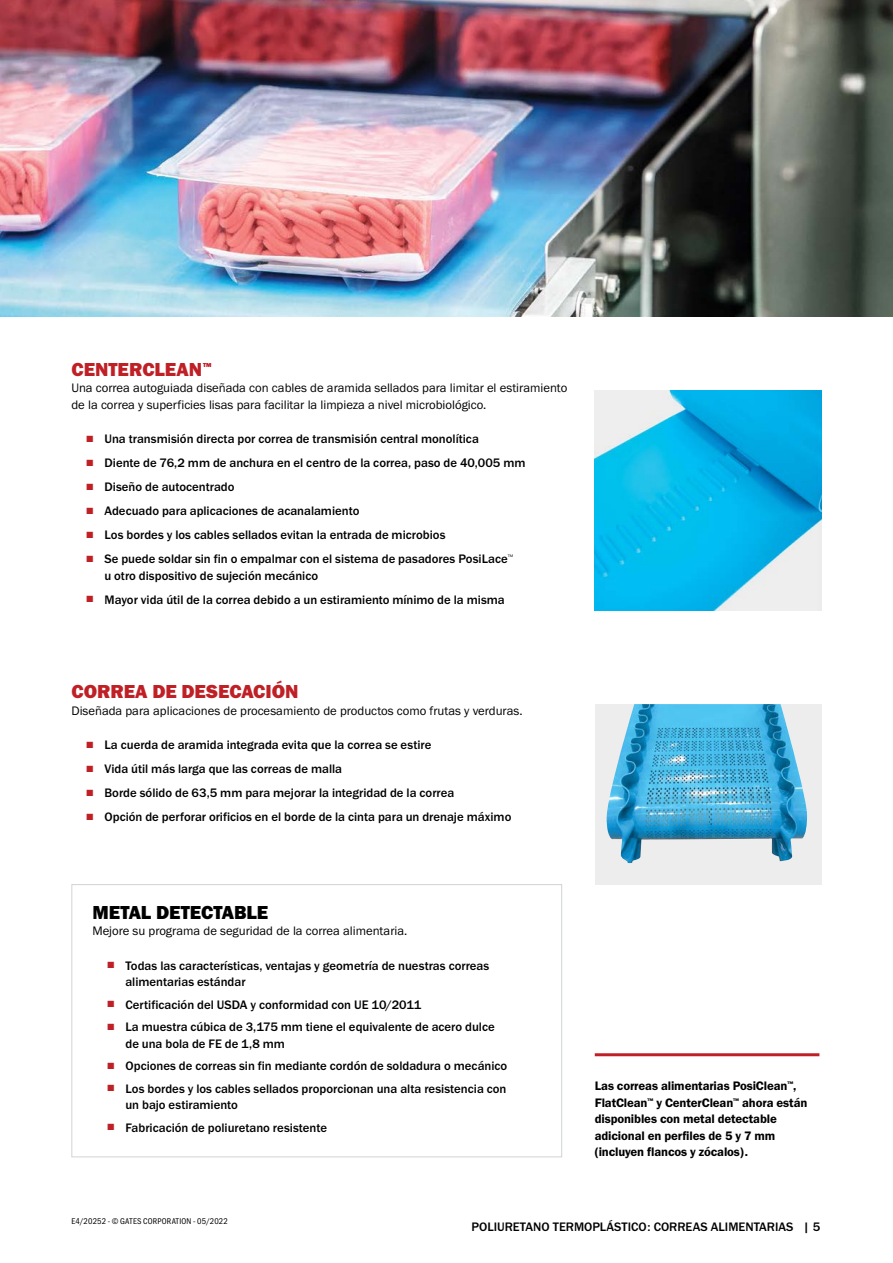
<style>
.page{position:relative;width:893px;height:1263px;background:#fff}
.page>*{position:absolute;margin:0;border:0;box-sizing:border-box;transform-origin:0 0}
._9_5pt_Demi{font:19.5px "Franklin Gothic URW Hea";letter-spacing:-.005em;color:#bf2026}
._9_5pt_Demi-2{font:19.5px "Franklin Gothic URW Hea";letter-spacing:-.005em;color:#000}
.page_number{font:500 12.75px/16.5px "Franklin Gothic URW";color:#000}
._9_5pt_Book{font:12.75px/16.5px "Franklin Gothic URW Boo";color:#000}
._9_5pt_Book-2{font:12.75px/16.5px "Franklin Gothic URW Dem";letter-spacing:-.01em;color:#000}
._6_75pt_Cond_Book{font:8.7px "Franklin Gothic URW Cond";letter-spacing:.025em;color:#000}
.s1{color:#bf2026}
</style>
<div class="page">
<img style="left:0;top:0;width:893px;height:316px">
<img style="left:595px;top:390px;width:226px;height:220px">
<div style="left:595px;top:704px;width:226px;height:180px;background:#ededee"></div>
<img style="left:607px;top:704px;width:200px;height:159px">
<div style="left:71px;top:884px;width:491px;height:273px;border:1px solid #d1d3d4"></div>
<hr style="left:595px;top:1053px;width:224px;height:3px;background:#bf2026">
<p class="_9_5pt_Demi" style="left:71px;top:356px;width:141px">CENTERCLEAN<sup>™</sup></p>
<p class="_9_5pt_Book" style="left:71px;top:379px;width:497px">Una correa autoguiada diseñada con cables de aramida sellados para limitar el estiramiento de la correa y superficies lisas para facilitar la limpieza a nivel microbiológico.</p>
<p class="page_number" style="left:86px;top:430px;width:394px"><span class="s1">■</span> Una transmisión directa por correa de transmisión central monolítica</p>
<p class="page_number" style="left:86px;top:454px;width:441px"><span class="s1">■</span> Diente de 76,2 mm de anchura en el centro de la correa, paso de 40,005 mm</p>
<p class="page_number" style="left:86px;top:478px;width:150px"><span class="s1">■</span> Diseño de autocentrado</p>
<p class="page_number" style="left:86px;top:502px;width:274px"><span class="s1">■</span> Adecuado para aplicaciones de acanalamiento</p>
<p class="page_number" style="left:86px;top:526px;width:360px"><span class="s1">■</span> Los bordes y los cables sellados evitan la entrada de microbios</p>
<p class="page_number" style="left:104px;top:550px;width:410px;text-indent:-18px"><span class="s1">■</span> Se puede soldar sin fin o empalmar con el sistema de pasadores PosiLace<sup>™ </sup>u otro dispositivo de sujeción mecánico</p>
<p class="page_number" style="left:86px;top:591px;width:420px"><span class="s1">■</span> Mayor vida útil de la correa debido a un estiramiento mínimo de la misma</p>
<p class="_9_5pt_Demi" style="left:71px;top:679px;width:228px">CORREA DE DESECACIÓN</p>
<p class="_9_5pt_Book" style="left:71px;top:702px;width:453px">Diseñada para aplicaciones de procesamiento de productos como frutas y verduras.</p>
<p class="page_number" style="left:86px;top:736px;width:346px"><span class="s1">■</span> La cuerda de aramida integrada evita que la correa se estire</p>
<p class="page_number" style="left:86px;top:760px;width:257px"><span class="s1">■</span> Vida útil más larga que las correas de malla</p>
<p class="page_number" style="left:86px;top:784px;width:369px"><span class="s1">■</span> Borde sólido de 63,5 mm para mejorar la integridad de la correa</p>
<p class="page_number" style="left:86px;top:808px;width:426px"><span class="s1">■</span> Opción de perforar orificios en el borde de la cinta para un drenaje máximo</p>
<p class="_9_5pt_Demi-2" style="left:92px;top:899px;width:177px">METAL DETECTABLE</p>
<p class="_9_5pt_Book" style="left:92px;top:922px;width:316px">Mejore su programa de seguridad de la correa alimentaria.</p>
<p class="page_number" style="left:125px;top:957px;width:365px;text-indent:-18px"><span class="s1">■</span> Todas las características, ventajas y geometría de nuestras correas alimentarias estándar</p>
<p class="page_number" style="left:107px;top:996px;width:315px"><span class="s1">■</span> Certificación del USDA y conformidad con UE 10/2011</p>
<p class="page_number" style="left:125px;top:1018px;width:371px;text-indent:-18px"><span class="s1">■</span> La muestra cúbica de 3,175 mm tiene el equivalente de acero dulce de una bola de FE de 1,8 mm</p>
<p class="page_number" style="left:107px;top:1057px;width:401px"><span class="s1">■</span> Opciones de correas sin fin mediante cordón de soldadura o mecánico</p>
<p class="page_number" style="left:125px;top:1080px;width:383px;text-indent:-18px"><span class="s1">■</span> Los bordes y los cables sellados proporcionan una alta resistencia con un bajo estiramiento</p>
<p class="page_number" style="left:107px;top:1119px;width:221px"><span class="s1">■</span> Fabricación de poliuretano resistente</p>
<p class="_9_5pt_Book-2" style="left:595px;top:1077px;width:214px">Las correas alimentarias PosiClean<sup>™</sup>, FlatClean<sup>™</sup> y CenterClean<sup>™</sup> ahora están disponibles con metal detectable adicional en perfiles de 5 y 7 mm (incluyen flancos y zócalos).</p>
<p class="_6_75pt_Cond_Book" style="left:71px;top:1215px;width:158px">E4/20252 - © GATES CORPORATION - 05/2022</p>
<p class="page_number" style="left:471px;top:1218px;width:350px">POLIURETANO TERMOPLÁSTICO: CORREAS ALIMENTARIAS | 5</p>
</div>
